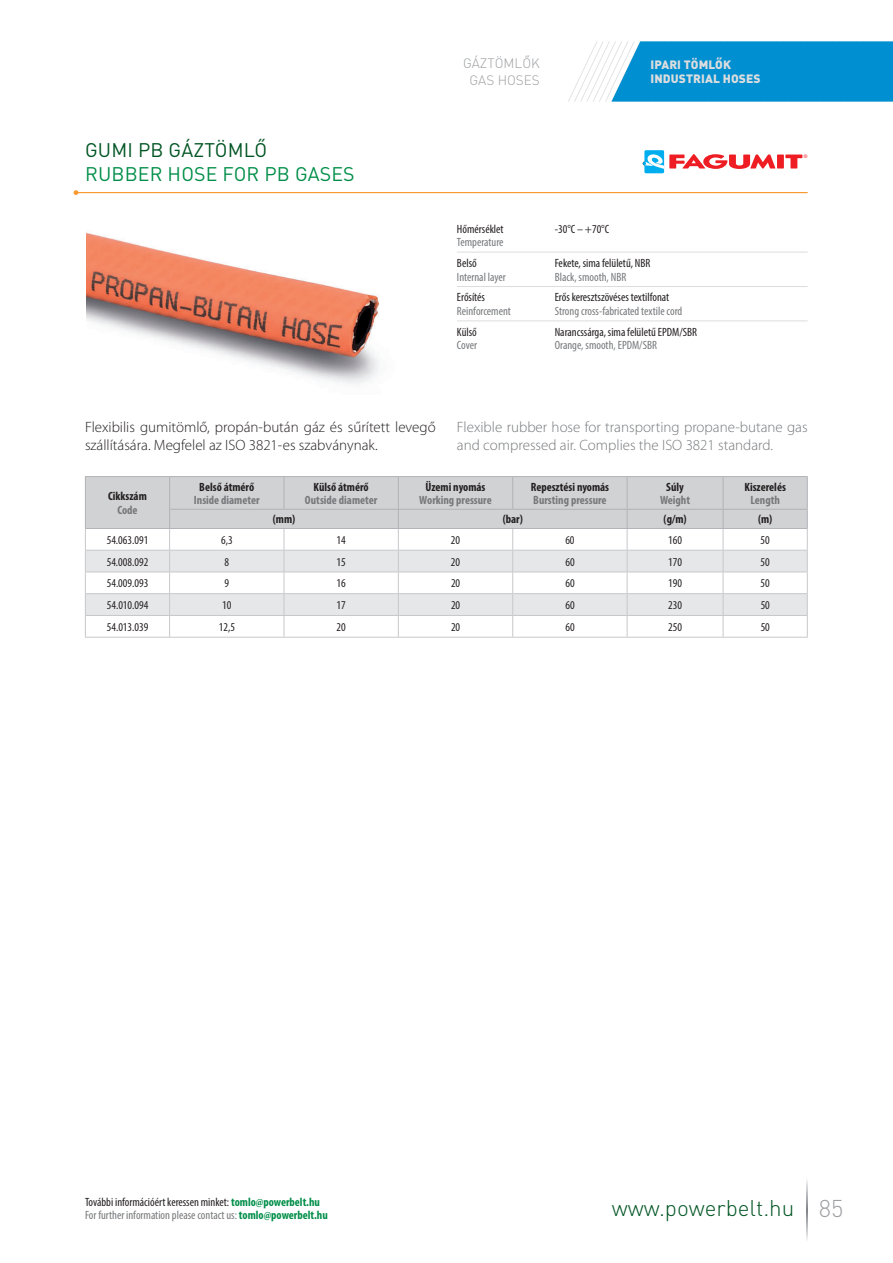
<style>
.page{position:relative;width:893px;height:1263px;background:#fff}
.page>*{position:absolute;margin:0;border:0;box-sizing:border-box;transform-origin:0 0}
.t1{font:300 22.5px "DIN Pro";color:#005523}
.t2{font:19.5px "DIN Pro";letter-spacing:.01em;color:#008e48}
.t3{font:19.5px "DIN Pro";letter-spacing:.01em;color:#005523}
.t4{font:300 15px/18px "Myriad Pro";color:#231f20}
.t5{font:300 15px/18px "Myriad Pro";color:#76787b}
.t6{font:300 13.5px/17.2px "DIN Pro";color:#9d9fa2;text-align:center}
.t7{font:condensed 12px "Myriad Pro";color:#231f20}
.t8{font:condensed 12px/13.5px "Myriad Pro";color:#76787b}
.t9{font:700 condensed 12px "Myriad Pro";color:#231f20}
.t10{font:700 condensed 12px "Myriad Pro";color:#76787b}
.t11{font:900 12px/14.4px "DIN Pro";letter-spacing:.01em;color:#dcdddf}
.t12{font:4.95px "Arial";color:#ee1d23}
.s1{color:#231f20}
.s2{font-weight:700;color:#008e48}
.s3{font-size:24px;color:#9d9fa2}
</style>
<div class="page">
<svg style="left:807px;top:1180px;width:1px;height:60px"></svg>
<svg style="left:568px;top:41px;width:325px;height:61px"></svg>
<div style="left:644px;top:150px;width:20px;height:23px;background:#00aeef;border-radius:2px"></div>
<svg style="left:785px;top:155px;width:17px;height:14px"></svg>
<div style="left:777px;top:155px;width:7px;height:14px;background:#ee1d23"></div>
<svg style="left:643px;top:154px;width:132px;height:15px"></svg>
<hr style="left:76px;top:192px;width:732px;height:1px;background:#f89931">
<svg style="left:74px;top:190px;width:4px;height:5px"></svg>
<hr style="left:457px;top:252px;width:351px;height:1px;background:#dcdddf">
<hr style="left:457px;top:286px;width:351px;height:1px;background:#dcdddf">
<hr style="left:457px;top:321px;width:351px;height:1px;background:#dcdddf">
<img style="left:87px;top:233px;width:292px;height:151px">
<hr style="left:85px;top:476px;width:85px;height:1px;background:#b2b3b7">
<hr style="left:170px;top:476px;width:114px;height:1px;background:#b2b3b7">
<hr style="left:284px;top:476px;width:114px;height:1px;background:#b2b3b7">
<hr style="left:398px;top:476px;width:115px;height:1px;background:#b2b3b7">
<hr style="left:513px;top:476px;width:114px;height:1px;background:#b2b3b7">
<hr style="left:627px;top:476px;width:96px;height:1px;background:#b2b3b7">
<hr style="left:723px;top:476px;width:85px;height:1px;background:#b2b3b7">
<svg style="left:85px;top:477px;width:723px;height:160px"></svg>
<hr style="left:85px;top:637px;width:723px;height:1px;background:#c7c8ca">
<h2 class="t3" style="left:85px;top:139px;width:183px">GUMI PB GÁZTÖMLŐ</h2>
<h2 class="t2" style="left:85px;top:163px;width:271px">RUBBER HOSE FOR PB GASES</h2>
<p class="t6" style="left:463px;top:55px;width:78px">GÁZTÖMLŐK<br>GAS HOSES</p>
<p class="t11" style="left:650px;top:58px;width:112px">IPARI TÖMLŐK<br>INDUSTRIAL HOSES</p>
<p class="t7" style="left:457px;top:224px;width:48px">Hőmérséklet</p>
<p class="t8" style="left:457px;top:236px;width:48px">Temperature</p>
<p class="t7" style="left:555px;top:224px;width:56px">-30°C – +70°C</p>
<p class="t7" style="left:457px;top:258px;width:21px">Belső</p>
<p class="t8" style="left:457px;top:271px;width:50px">Internal layer</p>
<p class="t7" style="left:555px;top:258px;width:97px">Fekete, sima felületű, NBR</p>
<p class="t8" style="left:555px;top:271px;width:73px">Black, smooth, NBR</p>
<p class="t7" style="left:457px;top:293px;width:30px">Erősítés</p>
<p class="t8" style="left:457px;top:305px;width:55px">Reinforcement</p>
<p class="t7" style="left:555px;top:293px;width:116px">Erős keresztszövéses textilfonat</p>
<p class="t8" style="left:555px;top:305px;width:129px">Strong cross-fabricated textile cord</p>
<p class="t7" style="left:457px;top:327px;width:21px">Külső</p>
<p class="t8" style="left:457px;top:339px;width:22px">Cover</p>
<p class="t7" style="left:555px;top:327px;width:144px">Narancssárga, sima felületű EPDM/SBR</p>
<p class="t8" style="left:555px;top:339px;width:104px">Orange, smooth, EPDM/SBR</p>
<p class="t12" style="left:804px;top:154px;width:5px">®</p>
<p class="t4" style="left:85px;top:419px;width:352px">Flexibilis gumitömlő, propán-bután gáz és sűrített levegő szállítására. Megfelel az ISO 3821-es szabványnak.</p>
<p class="t5" style="left:457px;top:419px;width:352px">Flexible rubber hose for transporting propane-butane gas and compressed air. Complies the ISO 3821 standard.</p>
<p class="t9" style="left:108px;top:492px;width:40px">Cikkszám</p>
<p class="t10" style="left:117px;top:505px;width:22px">Code</p>
<p class="t9" style="left:426px;top:482px;width:61px">Üzemi nyomás</p>
<p class="t10" style="left:419px;top:496px;width:74px">Working pressure</p>
<p class="t9" style="left:199px;top:482px;width:57px">Belső átmérő</p>
<p class="t10" style="left:194px;top:496px;width:67px">Inside diameter</p>
<p class="t9" style="left:314px;top:482px;width:57px">Külső átmérő</p>
<p class="t10" style="left:305px;top:496px;width:74px">Outside diameter</p>
<p class="t9" style="left:666px;top:482px;width:19px">Súly</p>
<p class="t10" style="left:660px;top:496px;width:32px">Weight</p>
<p class="t9" style="left:744px;top:482px;width:43px">Kiszerelés</p>
<p class="t10" style="left:750px;top:496px;width:31px">Length</p>
<p class="t9" style="left:531px;top:482px;width:80px">Repesztési nyomás</p>
<p class="t10" style="left:533px;top:496px;width:75px">Bursting pressure</p>
<p class="t9" style="left:273px;top:515px;width:24px">(mm)</p>
<p class="t9" style="left:503px;top:515px;width:22px">(bar)</p>
<p class="t9" style="left:663px;top:515px;width:25px">(g/m)</p>
<p class="t9" style="left:758px;top:515px;width:16px">(m)</p>
<p class="t7" style="left:107px;top:535px;width:43px">54.063.091</p>
<p class="t7" style="left:221px;top:535px;width:13px">6,3</p>
<p class="t7" style="left:337px;top:535px;width:11px">14</p>
<p class="t7" style="left:451px;top:535px;width:11px">20</p>
<p class="t7" style="left:565px;top:535px;width:11px">60</p>
<p class="t7" style="left:668px;top:535px;width:15px">160</p>
<p class="t7" style="left:760px;top:535px;width:11px">50</p>
<p class="t7" style="left:107px;top:557px;width:43px">54.008.092</p>
<p class="t7" style="left:224px;top:557px;width:6px">8</p>
<p class="t7" style="left:337px;top:557px;width:11px">15</p>
<p class="t7" style="left:451px;top:557px;width:11px">20</p>
<p class="t7" style="left:565px;top:557px;width:11px">60</p>
<p class="t7" style="left:668px;top:557px;width:15px">170</p>
<p class="t7" style="left:761px;top:557px;width:11px">50</p>
<p class="t7" style="left:107px;top:579px;width:43px">54.009.093</p>
<p class="t7" style="left:225px;top:579px;width:6px">9</p>
<p class="t7" style="left:337px;top:579px;width:11px">16</p>
<p class="t7" style="left:451px;top:579px;width:11px">20</p>
<p class="t7" style="left:565px;top:579px;width:11px">60</p>
<p class="t7" style="left:668px;top:579px;width:15px">190</p>
<p class="t7" style="left:761px;top:579px;width:11px">50</p>
<p class="t7" style="left:107px;top:600px;width:43px">54.010.094</p>
<p class="t7" style="left:222px;top:600px;width:11px">10</p>
<p class="t7" style="left:337px;top:600px;width:11px">17</p>
<p class="t7" style="left:451px;top:600px;width:11px">20</p>
<p class="t7" style="left:565px;top:600px;width:11px">60</p>
<p class="t7" style="left:668px;top:600px;width:15px">230</p>
<p class="t7" style="left:761px;top:600px;width:11px">50</p>
<p class="t7" style="left:107px;top:622px;width:43px">54.013.039</p>
<p class="t7" style="left:219px;top:622px;width:18px">12,5</p>
<p class="t7" style="left:337px;top:622px;width:11px">20</p>
<p class="t7" style="left:451px;top:622px;width:11px">20</p>
<p class="t7" style="left:565px;top:622px;width:11px">60</p>
<p class="t7" style="left:668px;top:622px;width:15px">250</p>
<p class="t7" style="left:761px;top:622px;width:11px">50</p>
<p class="t8" style="left:85px;top:1196px;width:244px"><span class="s1">További információért keressen minket:</span> <span class="s2">tomlo@powerbelt.hu<br></span>For further information please contact us: <span class="s2">tomlo@powerbelt.hu</span></p>
<h1 class="t1" style="left:612px;top:1195px;width:233px">www.powerbelt.hu <span class="s3">85</span></h1>
</div>
